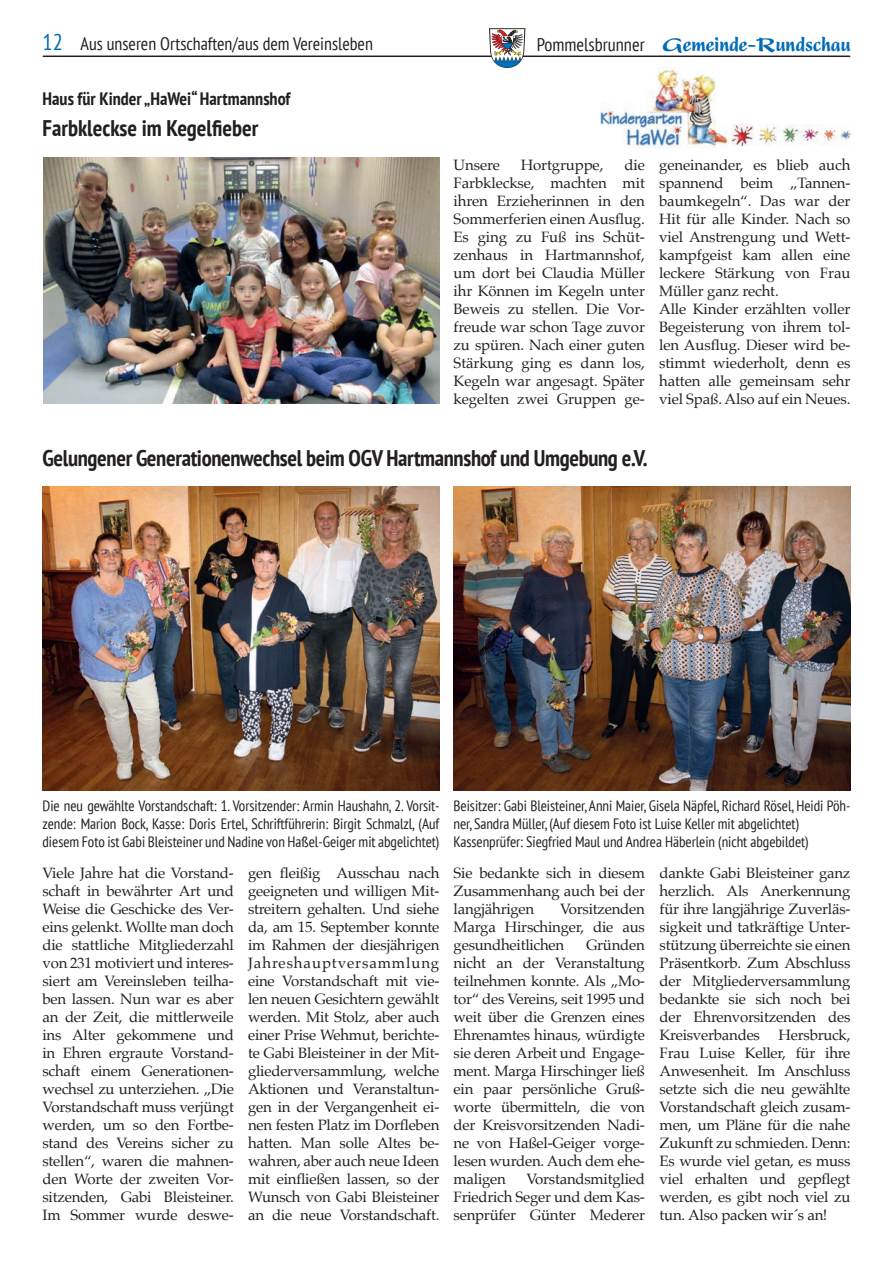
<style>
.page{position:relative;width:893px;height:1263px;background:#fff}
.page>*{position:absolute;margin:0;border:0;box-sizing:border-box;transform-origin:0 0}
.t1{font:700 condensed 22.5px "PT Sans";letter-spacing:-.015em;color:#231f20}
.t2{font:900 condensed 22.05px "Present";color:#006cb7}
.t3{font:condensed 18px "PT Sans";color:#231f20}
.t4{font:700 condensed 18px "PT Sans";color:#231f20}
.t5{font:15px/18px "Palatino";letter-spacing:-.015em;color:#231f20;text-align:justify}
.t6{font:condensed 15px/18px "PT Sans";letter-spacing:-.005em;color:#231f20;text-align:justify}
.s1{font-size:22.5px;color:#006cb7}
.s2{font-family:"PT Sans";font-weight:400;font-size:18.45px;color:#231f20}
</style>
<div class="page">
<hr style="left:43px;top:56px;width:807px;height:1px;background:#231f20">
<svg style="left:489px;top:28px;width:36px;height:40px"></svg>
<img style="left:44px;top:157px;width:395px;height:247px">
<img style="left:732px;top:124px;width:118px;height:22px">
<img style="left:600px;top:69px;width:128px;height:79px">
<img style="left:43px;top:486px;width:396px;height:305px">
<img style="left:454px;top:486px;width:396px;height:305px">
<p class="t3" style="left:43px;top:32px;width:332px"><span class="s1">12</span> Aus unseren Ortschaften/aus dem Vereinsleben</p>
<h2 class="t2" style="left:537px;top:32px;width:315px"><span class="s2">Pommelsbrunner</span> Gemeinde-Rundschau</h2>
<p class="t4" style="left:43px;top:87px;width:249px">Haus für Kinder „HaWei“ Hartmannshof</p>
<h1 class="t1" style="left:43px;top:113px;width:217px">Farbkleckse im Kegelfieber</h1>
<p class="t5" style="left:454px;top:156px;width:193px;text-indent:171px">die Farbkleckse, machten mit ihren Erzieherinnen in den Sommerferien einen Ausflug.<br>Es ging zu Fuß ins Schüt&shy;zenhaus in Hartmannshof, um dort bei Claudia Müller ihr Können im Kegeln unter Beweis zu stellen. Die Vor&shy;freude war schon Tage zuvor zu spüren. Nach einer guten Stärkung ging es dann los, Kegeln war angesagt. Später kegelten zwei Gruppen ge-</p>
<p class="t5" style="left:454px;top:156px;width:48px">Unsere</p>
<p class="t5" style="left:521px;top:156px;width:84px">Hortgruppe,</p>
<p class="t5" style="left:659px;top:156px;width:193px;text-align:left">geneinander, es blieb auch spannend beim „Tannen&shy;baumkegeln“. Das war der<br>Hit für alle Kinder. Nach so viel Anstrengung und Wett&shy;kampfgeist kam allen eine leckere Stärkung von Frau<br>Müller ganz recht.<br>Alle Kinder erzählten voller<br>Begeisterung von ihrem tol&shy;len Ausflug. Dieser wird be&shy;stimmt wiederholt, denn es hatten alle gemeinsam sehr viel Spaß. Also auf ein Neues.</p>
<h1 class="t1" style="left:43px;top:443px;width:606px">Gelungener Generationenwechsel beim OGV Hartmannshof und Umgebung e.V.</h1>
<p class="t6" style="left:43px;top:796px;width:398px">Die neu gewählte Vorstandschaft: 1. Vorsitzender: Armin Haushahn, 2. Vorsit&shy;zende: Marion Bock, Kasse: Doris Ertel, Schriftführerin: Birgit Schmalzl, (Auf diesem Foto ist Gabi Bleisteiner und Nadine von Haßel-Geiger mit abgelichtet)</p>
<p class="t6" style="left:454px;top:796px;width:398px;text-align:left">Beisitzer: Gabi Bleisteiner, Anni Maier, Gisela Näpfel, Richard Rösel, Heidi Pöh&shy;ner, Sandra Müller, (Auf diesem Foto ist Luise Keller mit abgelichtet)<br>Kassenprüfer: Siegfried Maul und Andrea Häberlein (nicht abgebildet)</p>
<p class="t5" style="left:43px;top:864px;width:193px">Viele Jahre hat die Vorstand&shy;schaft in bewährter Art und Weise die Geschicke des Ver&shy;eins gelenkt. Wollte man doch die stattliche Mitgliederzahl von 231 motiviert und interes&shy;siert am Vereinsleben teilha&shy;ben lassen. Nun war es aber an der Zeit, die mittlerweile ins Alter gekommene und in Ehren ergraute Vorstand&shy;schaft einem Generationen&shy;wechsel zu unterziehen. „Die Vorstandschaft muss verjüngt werden, um so den Fortbe&shy;stand des Vereins sicher zu stellen“, waren die mahnen&shy;den Worte der zweiten Vor&shy;sitzenden, Gabi Bleisteiner.<br>Im Sommer wurde deswe-</p>
<p class="t5" style="left:248px;top:864px;width:193px">gen fleißig Ausschau nach geeigneten und willigen Mit&shy;streitern gehalten. Und siehe da, am 15. September konnte im Rahmen der diesjährigen Jahreshauptversammlung eine Vorstandschaft mit vie&shy;len neuen Gesichtern gewählt werden. Mit Stolz, aber auch einer Prise Wehmut, berichte&shy;te Gabi Bleisteiner in der Mit&shy;gliederversammlung, welche Aktionen und Veranstaltun&shy;gen in der Vergangenheit ei&shy;nen festen Platz im Dorfleben hatten. Man solle Altes be&shy;wahren, aber auch neue Ideen mit einfließen lassen, so der Wunsch von Gabi Bleisteiner an die neue Vorstandschaft.</p>
<p class="t5" style="left:454px;top:864px;width:193px">Sie bedankte sich in diesem Zusammenhang auch bei der langjährigen</p>
<p class="t5" style="left:454px;top:900px;width:193px;text-indent:106px">Vorsitzenden Marga Hirschinger, die aus gesundheitlichen</p>
<p class="t5" style="left:454px;top:936px;width:193px;text-indent:132px">Gründen nicht an der Veranstaltung teilnehmen konnte. Als „Mo&shy;tor“ des Vereins, seit 1995 und weit über die Grenzen eines Ehrenamtes hinaus, würdigte sie deren Arbeit und Engage&shy;ment. Marga Hirschinger ließ ein paar persönliche Gruß&shy;worte übermitteln, die von der Kreisvorsitzenden Nadi&shy;ne von Haßel-Geiger vorge&shy;lesen wurden. Auch dem ehe&shy;maligen</p>
<p class="t5" style="left:454px;top:1170px;width:193px;text-indent:73px">Vorstandsmitglied Friedrich Seger und dem Kas&shy;senprüfer Günter Mederer</p>
<p class="t5" style="left:660px;top:864px;width:192px">dankte Gabi Bleisteiner ganz herzlich. Als Anerkennung für ihre langjährige Zuverläs&shy;sigkeit und tatkräftige Unter&shy;stützung überreichte sie einen Präsentkorb. Zum Abschluss der Mitgliederversammlung bedankte sie sich noch bei der Ehrenvorsitzenden des Kreisverbandes Hersbruck, Frau Luise Keller, für ihre Anwesenheit. Im Anschluss setzte sich die neu gewählte Vorstandschaft gleich zusam&shy;men, um Pläne für die nahe Zukunft zu schmieden. Denn:<br>Es wurde viel getan, es muss viel erhalten und gepflegt werden, es gibt noch viel zu tun. Also packen wir´s an!</p>
</div>
